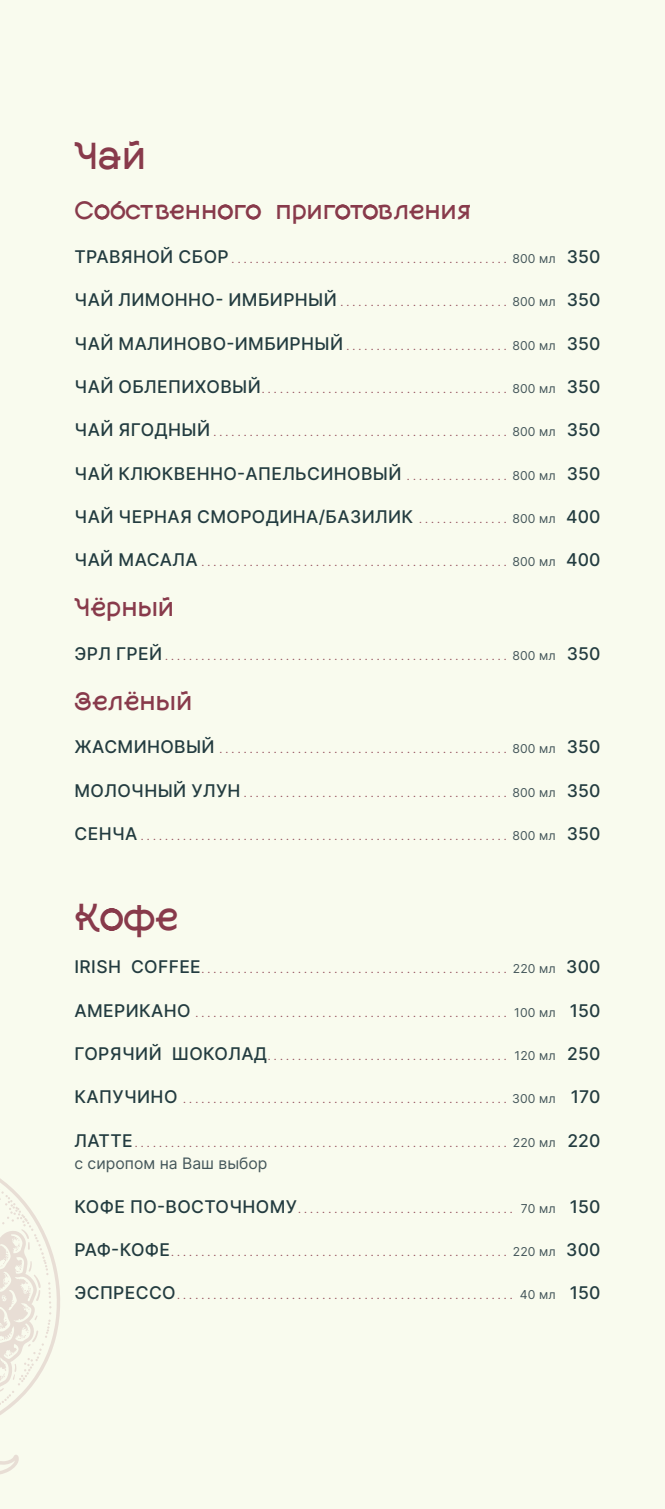
<style>
.page{position:relative;width:665px;height:1509px;background:#fff}
.page>*{position:absolute;margin:0;border:0;box-sizing:border-box;transform-origin:0 0}
.t1{font:42px "Lena";letter-spacing:-.015em;color:#883a4b}
.t2{font:28px "Lena";color:#883a4b}
.t3{font:500 17.5px "Inter";letter-spacing:.02em;color:#233c40}
.t4{font:15.75px "Inter";color:#44565a}
.t5{font:10.5px "Inter";color:#924a57}
.s1{font-weight:500;font-size:17.5px;color:#233c40}
.s2{font-size:12.25px;color:#44565a}
.s3{font-weight:400;font-size:10.5px;color:#924a57}
.s4{font-weight:400;font-size:12.25px;color:#44565a}
</style>
<div class="page">
<div style="left:0;top:0;width:665px;height:1508px;background:#f9fbee"></div>
<svg style="left:0;top:1178px;width:60px;height:296px"></svg>
<h1 class="t1" style="left:74px;top:135px;width:73px">Чай</h1>
<h2 class="t2" style="left:74px;top:196px;width:398px">Cобственного приготовления</h2>
<p class="t5" style="left:75px;top:251px;width:527px"><span class="s1">ТРАВЯНОЙ СБОР</span>.............................................. <span class="s2">800 мл</span> <span class="s1">350</span></p>
<p class="t5" style="left:75px;top:295px;width:527px"><span class="s1">ЧАЙ ЛИМОННО- ИМБИРНЫЙ</span>............................ <span class="s2">800 мл</span> <span class="s1">350</span></p>
<p class="t5" style="left:75px;top:338px;width:527px"><span class="s1">ЧАЙ МАЛИНОВО-ИМБИРНЫЙ</span>........................... <span class="s2">800 мл</span> <span class="s1">350</span></p>
<p class="t5" style="left:75px;top:381px;width:527px"><span class="s1">ЧАЙ ОБЛЕПИХОВЫЙ</span>......................................... <span class="s2">800 мл</span> <span class="s1">350</span></p>
<p class="t5" style="left:75px;top:425px;width:527px"><span class="s1">ЧАЙ ЯГОДНЫЙ</span>................................................. <span class="s2">800 мл</span> <span class="s1">350</span></p>
<h3 class="t3" style="left:75px;top:460px;width:527px">ЧАЙ КЛЮКВЕННО-АПЕЛЬСИНОВЫЙ <span class="s3">. . . . . . . . . . . . . . . . .</span> <span class="s4">800 мл</span> 350</h3>
<h3 class="t3" style="left:75px;top:504px;width:527px">ЧАЙ ЧЕРНАЯ СМОРОДИНА/БАЗИЛИК <span class="s3">. . . . . . . . . . . . . . .</span> <span class="s4">800 мл</span> 400</h3>
<p class="t5" style="left:74px;top:554px;width:527px"><span class="s1">ЧАЙ МАСАЛА</span>................................................... <span class="s2">800 мл</span> <span class="s1">400</span></p>
<h2 class="t2" style="left:74px;top:593px;width:101px">Чёрный</h2>
<p class="t5" style="left:75px;top:648px;width:527px"><span class="s1">ЭРЛ ГРЕЙ</span>......................................................... <span class="s2">800 мл</span> <span class="s1">350</span></p>
<h2 class="t2" style="left:74px;top:687px;width:119px">Зелёный</h2>
<p class="t5" style="left:75px;top:741px;width:527px"><span class="s1">ЖАСМИНОВЫЙ</span> ................................................ <span class="s2">800 мл</span> <span class="s1">350</span></p>
<p class="t5" style="left:75px;top:785px;width:527px"><span class="s1">МОЛОЧНЫЙ УЛУН</span>............................................ <span class="s2">800 мл</span> <span class="s1">350</span></p>
<p class="t5" style="left:75px;top:828px;width:527px"><span class="s1">СЕНЧА</span>............................................................. <span class="s2">800 мл</span> <span class="s1">350</span></p>
<h1 class="t1" style="left:74px;top:895px;width:106px">Кофе</h1>
<p class="t5" style="left:75px;top:961px;width:527px"><span class="s1">IRISH CОFFEE</span>................................................... <span class="s2">220 мл</span> <span class="s1">300</span></p>
<p class="t5" style="left:75px;top:1005px;width:527px"><span class="s1">АМЕРИКАНО</span> .................................................... <span class="s2">100 мл</span> <span class="s1">150</span></p>
<p class="t5" style="left:75px;top:1048px;width:527px"><span class="s1">ГОРЯЧИЙ ШОКОЛАД</span>........................................ <span class="s2">120 мл</span> <span class="s1">250</span></p>
<p class="t5" style="left:75px;top:1091px;width:527px"><span class="s1">КАПУЧИНО</span> ...................................................... <span class="s2">300 мл</span> <span class="s1">170</span></p>
<p class="t5" style="left:74px;top:1135px;width:527px"><span class="s1">ЛАТТЕ</span>.............................................................. <span class="s2">220 мл</span> <span class="s1">220</span></p>
<h3 class="t4" style="left:74px;top:1151px;width:195px">с сиропом на Ваш выбор</h3>
<p class="t5" style="left:75px;top:1200px;width:527px"><span class="s1">КОФЕ ПО-ВОСТОЧНОМУ</span>.................................... <span class="s2">70 мл</span> <span class="s1">150</span></p>
<p class="t5" style="left:75px;top:1244px;width:527px"><span class="s1">РАФ-КОФЕ</span>........................................................ <span class="s2">220 мл</span> <span class="s1">300</span></p>
<p class="t5" style="left:75px;top:1287px;width:527px"><span class="s1">ЭСПРЕССО</span>........................................................ <span class="s2">40 мл</span> <span class="s1">150</span></p>
</div>
